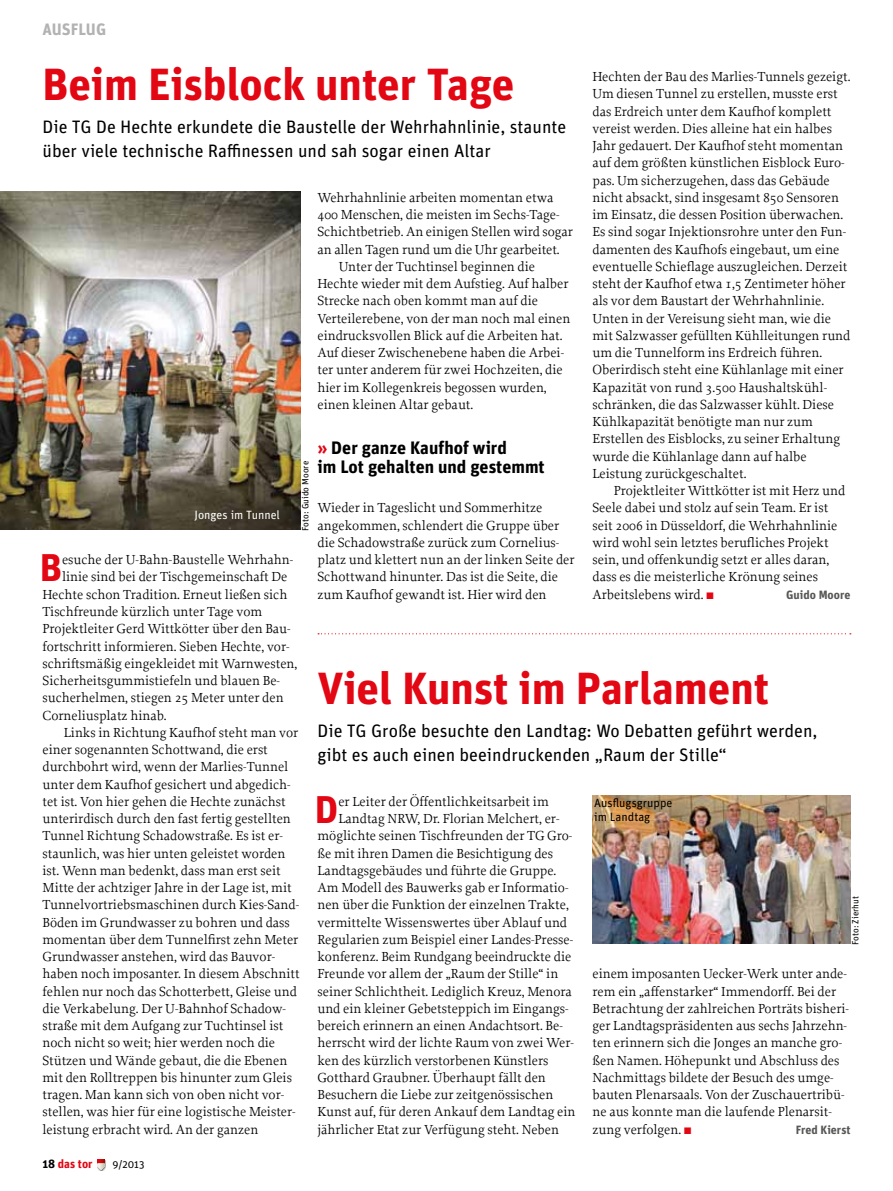
<style>
.page{position:relative;width:893px;height:1191px;background:#fff}
.page>*{position:absolute;margin:0;border:0;box-sizing:border-box;transform-origin:0 0}
.t1{font:700 45px "Unit";color:#e30613}
.t2{font:700 38.55px "Unit";color:#e30613}
.t3{font:18px/24px "Unit";color:#000}
.t4{font:700 18px/19.5px "Unit";color:#000}
.t5{font:700 16.5px "Unit";letter-spacing:-.01em;color:#b3b2b2}
.t6{font:13.8px/17.2px "Proforma";color:#000}
.t7{font:12px/13.5px "Unit";color:#000}
.t8{font:700 12px "Unit";color:#575756}
.t9{font:12px "Unit";color:#fff}
.t10{font:700 12px "Unit";color:#e30613}
.t11{font:10.5px "Unit";color:#000}
.t12{font:9px "Unit";color:#000}
.s1{color:#e30613}
.s2{color:#000}
</style>
<div class="page">
<svg style="left:97px;top:1159px;width:9px;height:12px"></svg>
<img style="left:0;top:191px;width:300px;height:339px">
<svg style="left:318px;top:633px;width:533px;height:1px"></svg>
<img style="left:592px;top:796px;width:258px;height:148px">
<p class="t5" style="left:43px;top:19px;width:63px">Ausflug</p>
<h1 class="t1" style="left:43px;top:56px;width:473px">Beim Eisblock unter Tage</h1>
<h3 class="t3" style="left:43px;top:114px;width:525px">Die TG De Hechte erkundete die Baustelle der Wehrhahnlinie, staunte über viele technische Raffinessen und sah sogar einen Altar</h3>
<p class="t6" style="left:592px;top:68px;width:259px">Hechten der Bau des Marlies-Tunnels gezeigt.<br>Um diesen Tunnel zu erstellen, musste erst das Erdreich unter dem Kaufhof komplett vereist werden. Dies alleine hat ein halbes Jahr gedauert. Der Kaufhof steht momentan auf dem größten künstlichen Eisblock Euro&shy;pas. Um sicherzugehen, dass das Gebäude nicht absackt, sind insgesamt 850 Sensoren im Einsatz, die dessen Position überwachen.<br>Es sind sogar Injektionsrohre unter den Fun&shy;damenten des Kaufhofs eingebaut, um eine eventuelle Schieflage auszugleichen. Derzeit steht der Kaufhof etwa 1,5 Zentimeter höher als vor dem Baustart der Wehrhahnlinie.<br>Unten in der Vereisung sieht man, wie die mit Salzwasser gefüllten Kühlleitungen rund um die Tunnelform ins Erdreich führen.<br>Oberirdisch steht eine Kühlanlage mit einer Kapazität von rund 3.500 Haushaltskühl&shy;schränken, die das Salzwasser kühlt. Diese Kühlkapazität benötigte man nur zum Erstellen des Eisblocks, zu seiner Erhaltung wurde die Kühlanlage dann auf halbe Leistung zurückgeschaltet.</p>
<p class="t6" style="left:592px;top:482px;width:254px;text-indent:21px">Projektleiter Wittkötter ist mit Herz und Seele dabei und stolz auf sein Team. Er ist seit 2006 in Düsseldorf, die Wehrhahnlinie wird wohl sein letztes berufliches Projekt sein, und offenkundig setzt er alles daran, dass es die meisterliche Krönung seines Arbeitslebens wird. <span class="s1">■</span></p>
<p class="t6" style="left:317px;top:188px;width:238px">Wehrhahnlinie arbeiten momentan etwa</p>
<p class="t6" style="left:317px;top:206px;width:243px">400 Menschen, die meisten im Sechs-Tage-</p>
<p class="t6" style="left:317px;top:223px;width:257px">Schichtbetrieb. An einigen Stellen wird sogar</p>
<p class="t6" style="left:317px;top:240px;width:244px">an allen Tagen rund um die Uhr gearbeitet.</p>
<p class="t6" style="left:339px;top:257px;width:198px">Unter der Tuchtinsel beginnen die</p>
<p class="t6" style="left:317px;top:275px;width:252px">Hechte wieder mit dem Aufstieg. Auf halber</p>
<p class="t6" style="left:317px;top:292px;width:222px">Strecke nach oben kommt man auf die</p>
<p class="t6" style="left:317px;top:309px;width:254px">Verteilerebene, von der man noch mal einen</p>
<p class="t6" style="left:317px;top:326px;width:246px">eindrucksvollen Blick auf die Arbeiten hat.</p>
<p class="t6" style="left:317px;top:344px;width:248px">Auf dieser Zwischenebene haben die Arbei-</p>
<p class="t6" style="left:317px;top:361px;width:247px">ter unter anderem für zwei Hochzeiten, die</p>
<p class="t6" style="left:317px;top:378px;width:231px">hier im Kollegenkreis begossen wurden,</p>
<p class="t6" style="left:317px;top:395px;width:157px">einen kleinen Altar gebaut.</p>
<h3 class="t4" style="left:317px;top:437px;width:229px"><span class="s1">»</span> Der ganze Kaufhof wird<br>im Lot gehalten und gestemmt</h3>
<p class="t6" style="left:317px;top:499px;width:259px">Wieder in Tageslicht und Sommerhitze angekommen, schlendert die Gruppe über die Schadowstraße zurück zum Cornelius&shy;platz und klettert nun an der linken Seite der Schottwand hinunter. Das ist die Seite, die zum Kaufhof gewandt ist. Hier wird den</p>
<p class="t12" style="left:300px;top:531px;width:71px;rotate:-90deg">Foto: Guido Moore</p>
<p class="t9" style="left:195px;top:508px;width:87px">Jonges im Tunnel</p>
<h2 class="t2" style="left:40px;top:544px;width:24px">B</h2>
<p class="t6" style="left:62px;top:551px;width:233px">esuche der U-Bahn-Baustelle Wehrhahn-</p>
<p class="t6" style="left:62px;top:568px;width:227px">linie sind bei der Tischgemeinschaft De</p>
<p class="t6" style="left:43px;top:585px;width:246px">Hechte schon Tradition. Erneut ließen sich</p>
<p class="t6" style="left:43px;top:602px;width:221px">Tischfreunde kürzlich unter Tage vom</p>
<p class="t6" style="left:43px;top:620px;width:250px">Projektleiter Gerd Wittkötter über den Bau-</p>
<p class="t6" style="left:43px;top:637px;width:249px">fortschritt informieren. Sieben Hechte, vor-</p>
<p class="t6" style="left:43px;top:654px;width:256px">schriftsmäßig eingekleidet mit Warnwesten,</p>
<p class="t6" style="left:43px;top:671px;width:238px">Sicherheitsgummistiefeln und blauen Be-</p>
<p class="t6" style="left:43px;top:689px;width:243px">sucherhelmen, stiegen 25 Meter unter den</p>
<p class="t6" style="left:43px;top:706px;width:126px">Corneliusplatz hinab.</p>
<p class="t6" style="left:64px;top:723px;width:236px">Links in Richtung Kaufhof steht man vor</p>
<p class="t6" style="left:43px;top:740px;width:227px">einer sogenannten Schottwand, die erst</p>
<p class="t6" style="left:43px;top:758px;width:247px">durchbohrt wird, wenn der Marlies-Tunnel</p>
<p class="t6" style="left:43px;top:775px;width:250px">unter dem Kaufhof gesichert und abgedich-</p>
<p class="t6" style="left:43px;top:792px;width:245px">tet ist. Von hier gehen die Hechte zunächst</p>
<p class="t6" style="left:43px;top:809px;width:250px">unterirdisch durch den fast fertig gestellten</p>
<p class="t6" style="left:43px;top:827px;width:242px">Tunnel Richtung Schadowstraße. Es ist er-</p>
<p class="t6" style="left:43px;top:844px;width:244px">staunlich, was hier unten geleistet worden</p>
<p class="t6" style="left:43px;top:861px;width:240px">ist. Wenn man bedenkt, dass man erst seit</p>
<p class="t6" style="left:43px;top:878px;width:251px">Mitte der achtziger Jahre in der Lage ist, mit</p>
<p class="t6" style="left:43px;top:896px;width:258px">Tunnelvortriebsmaschinen durch Kies-Sand-</p>
<p class="t6" style="left:43px;top:913px;width:249px">Böden im Grundwasser zu bohren und dass</p>
<p class="t6" style="left:43px;top:930px;width:257px">momentan über dem Tunnelfirst zehn Meter</p>
<p class="t6" style="left:43px;top:947px;width:234px">Grundwasser anstehen, wird das Bauvor-</p>
<p class="t6" style="left:43px;top:965px;width:259px">haben noch imposanter. In diesem Abschnitt</p>
<p class="t6" style="left:43px;top:982px;width:256px">fehlen nur noch das Schotterbett, Gleise und</p>
<p class="t6" style="left:43px;top:999px;width:245px">die Verkabelung. Der U-Bahnhof Schadow-</p>
<p class="t6" style="left:43px;top:1016px;width:242px">straße mit dem Aufgang zur Tuchtinsel ist</p>
<p class="t6" style="left:43px;top:1034px;width:234px">noch nicht so weit; hier werden noch die</p>
<p class="t6" style="left:43px;top:1051px;width:246px">Stützen und Wände gebaut, die die Ebenen</p>
<p class="t6" style="left:43px;top:1068px;width:251px">mit den Rolltreppen bis hinunter zum Gleis</p>
<p class="t6" style="left:43px;top:1085px;width:243px">tragen. Man kann sich von oben nicht vor-</p>
<p class="t6" style="left:43px;top:1103px;width:255px">stellen, was hier für eine logistische Meister-</p>
<p class="t6" style="left:43px;top:1120px;width:217px">leistung erbracht wird. An der ganzen</p>
<p class="t8" style="left:786px;top:587px;width:66px">Guido Moore</p>
<h1 class="t1" style="left:317px;top:660px;width:453px">Viel Kunst im Parlament</h1>
<h3 class="t3" style="left:317px;top:718px;width:502px">Die TG Große besuchte den Landtag: Wo Debatten geführt werden, gibt es auch einen beeindruckenden „Raum der Stille“</h3>
<h2 class="t2" style="left:315px;top:785px;width:25px">D</h2>
<p class="t6" style="left:338px;top:792px;width:212px">er Leiter der Öffentlichkeitsarbeit im</p>
<p class="t7" style="left:594px;top:796px;width:80px">Ausflugsgruppe im Landtag</p>
<p class="t6" style="left:338px;top:809px;width:222px">Landtag NRW, Dr. Florian Melchert, er-</p>
<p class="t6" style="left:317px;top:827px;width:256px">möglichte seinen Tischfreunden der TG Gro-</p>
<p class="t6" style="left:317px;top:844px;width:237px">ße mit ihren Damen die Besichtigung des</p>
<p class="t6" style="left:317px;top:861px;width:240px">Landtagsgebäudes und führte die Gruppe.</p>
<p class="t6" style="left:317px;top:878px;width:253px">Am Modell des Bauwerks gab er Informatio-</p>
<p class="t6" style="left:317px;top:896px;width:253px">nen über die Funktion der einzelnen Trakte,</p>
<p class="t6" style="left:317px;top:913px;width:251px">vermittelte Wissenswertes über Ablauf und</p>
<p class="t6" style="left:317px;top:930px;width:257px">Regularien zum Beispiel einer Landes-Presse-</p>
<p class="t6" style="left:317px;top:947px;width:255px">konferenz. Beim Rundgang beeindruckte die</p>
<p class="t6" style="left:317px;top:965px;width:242px">Freunde vor allem der „Raum der Stille“ in</p>
<p class="t6" style="left:317px;top:982px;width:256px">seiner Schlichtheit. Lediglich Kreuz, Menora</p>
<p class="t6" style="left:317px;top:999px;width:253px">und ein kleiner Gebetsteppich im Eingangs-</p>
<p class="t6" style="left:317px;top:1016px;width:247px">bereich erinnern an einen Andachtsort. Be-</p>
<p class="t6" style="left:317px;top:1034px;width:258px">herrscht wird der lichte Raum von zwei Wer-</p>
<p class="t6" style="left:317px;top:1051px;width:232px">ken des kürzlich verstorbenen Künstlers</p>
<p class="t6" style="left:317px;top:1068px;width:230px">Gotthard Graubner. Überhaupt fällt den</p>
<p class="t6" style="left:317px;top:1085px;width:237px">Besuchern die Liebe zur zeitgenössischen</p>
<p class="t6" style="left:317px;top:1103px;width:259px">Kunst auf, für deren Ankauf dem Landtag ein</p>
<p class="t6" style="left:317px;top:1120px;width:243px">jährlicher Etat zur Verfügung steht. Neben</p>
<p class="t12" style="left:850px;top:945px;width:50px;rotate:-90deg">Foto: Zierhut</p>
<p class="t6" style="left:592px;top:965px;width:258px">einem imposanten Uecker-Werk unter ande&shy;rem ein „affenstarker“ Immendorff. Bei der Betrachtung der zahlreichen Porträts bisheri&shy;ger Landtagspräsidenten aus sechs Jahrzehn&shy;ten erinnern sich die Jonges an manche gro&shy;ßen Namen. Höhepunkt und Abschluss des Nachmittags bildete der Besuch des umge&shy;bauten Plenarsaals. Von der Zuschauertribü&shy;ne aus konnte man die laufende Plenarsit&shy;zung verfolgen. <span class="s1">■</span></p>
<p class="t8" style="left:796px;top:1122px;width:56px">Fred Kierst</p>
<p class="t10" style="left:43px;top:1156px;width:52px"><span class="s2">18</span> das tor</p>
<p class="t11" style="left:113px;top:1158px;width:33px">9/2013</p>
</div>
